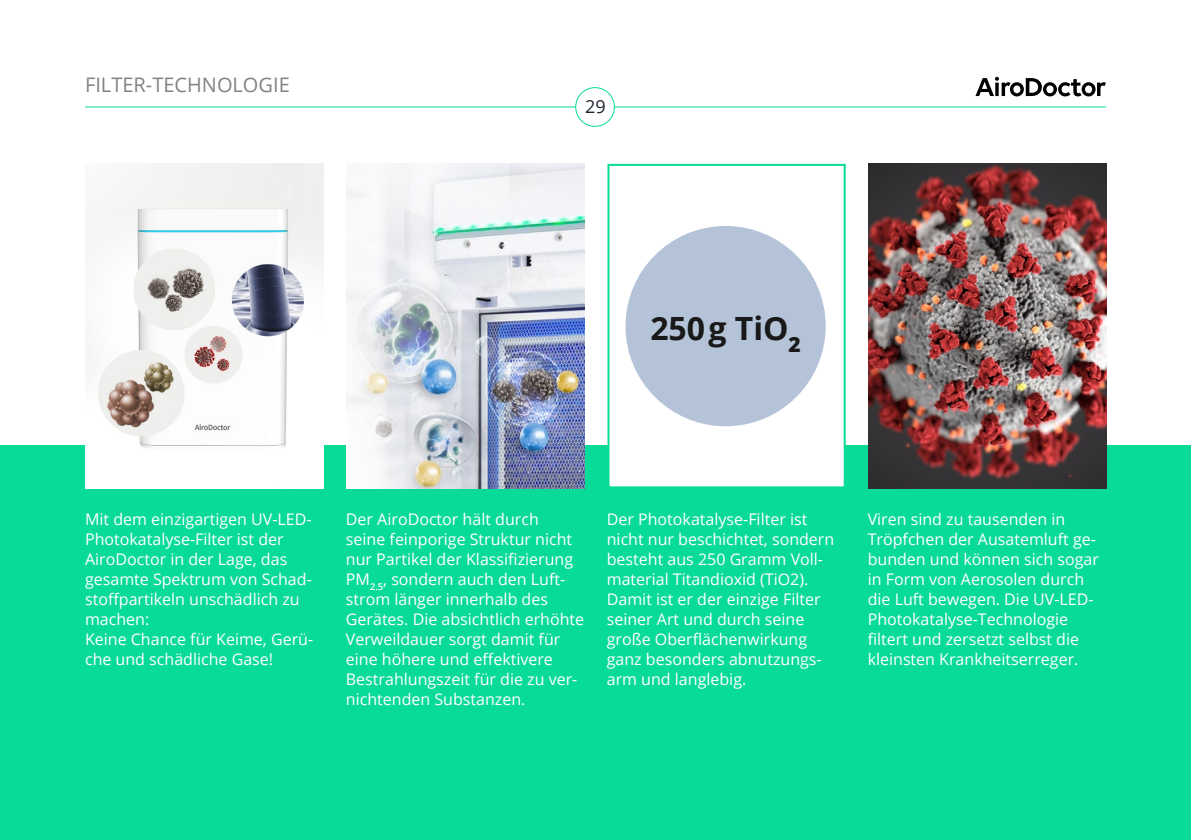
<style>
.page{position:relative;width:1191px;height:840px;background:#fff}
.page>*{position:absolute;margin:0;border:0;box-sizing:border-box;transform-origin:0 0}
.t1{font:700 32px "Open Sans";color:#191919}
.t2{font:20px "Open Sans";color:#808285}
.t3{font:18px "Open Sans";color:#1c2630}
.t4{font:16px/20px "Open Sans";color:#fff}
</style>
<div class="page">
<hr style="left:85px;top:106px;width:1021px;height:1px;background:#08da97">
<div style="left:576px;top:88px;width:38px;height:38px;background:#fff;border-radius:50%"></div>
<div style="left:575px;top:87px;width:40px;height:40px;border:1px solid #08da97;border-radius:50%"></div>
<svg style="left:975px;top:77px;width:131px;height:19px"></svg>
<div style="left:0;top:445px;width:1191px;height:394px;background:#08da97"></div>
<img style="left:85px;top:164px;width:238px;height:324px">
<div style="left:607px;top:164px;width:238px;height:324px;background:#fff;border:2px solid #08da97"></div>
<img style="left:868px;top:164px;width:239px;height:324px">
<div style="left:624px;top:225px;width:202px;height:202px;background:#b4c3d7;border-radius:50%"></div>
<img style="left:346px;top:164px;width:238px;height:324px">
<p class="t2" style="left:85px;top:71px;width:206px">FILTER-TECHNOLOGIE</p>
<p class="t3" style="left:585px;top:94px;width:22px">29</p>
<h1 class="t1" style="left:650px;top:305px;width:152px">250 g TiO<sub>2</sub></h1>
<p class="t4" style="left:85px;top:508px;width:230px">Mit dem einzigartigen UV-LED-<br>Photokatalyse-Filter ist der<br>AiroDoctor in der Lage, das gesamte Spektrum von Schad&shy;stoffpartikeln unschädlich zu machen:<br>Keine Chance für Keime, Gerü&shy;che und schädliche Gase!</p>
<p class="t4" style="left:346px;top:508px;width:240px">Der AiroDoctor hält durch<br>seine feinporige Struktur nicht nur Partikel der Klassifizierung<br>PM<sub>2.5</sub>, sondern auch den Luft&shy;strom länger innerhalb des<br>Gerätes. Die absichtlich erhöhte<br>Verweildauer sorgt damit für eine höhere und effektivere<br>Bestrahlungszeit für die zu ver&shy;nichtenden Substanzen.</p>
<p class="t4" style="left:607px;top:508px;width:229px">Der Photokatalyse-Filter ist nicht nur beschichtet, sondern besteht aus 250 Gramm Voll&shy;material Titandioxid (TiO2).<br>Damit ist er der einzige Filter seiner Art und durch seine große Oberflächenwirkung ganz besonders abnutzungs&shy;arm und langlebig.</p>
<p class="t4" style="left:867px;top:508px;width:233px">Viren sind zu tausenden in<br>Tröpfchen der Ausatemluft ge&shy;bunden und können sich sogar in Form von Aerosolen durch die Luft bewegen. Die UV-LED-<br>Photokatalyse-Technologie filtert und zersetzt selbst die kleinsten Krankheitserreger.</p>
</div>
